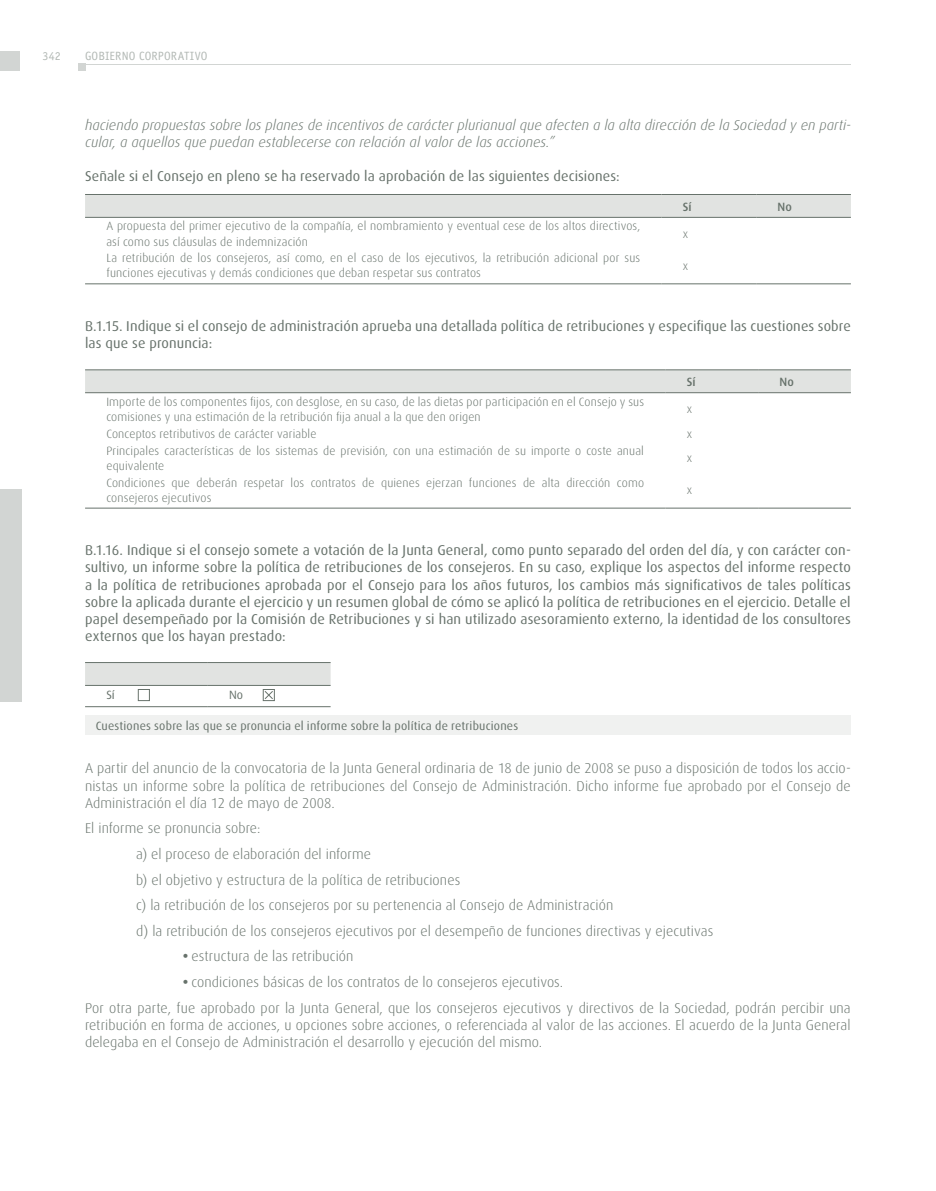
<style>
.page{position:relative;width:936px;height:1191px;background:#fff}
.page>*{position:absolute;margin:0;border:0;box-sizing:border-box;transform-origin:0 0}
.t1{font:300 14.25px/25.7px "Dax";letter-spacing:.005em;color:#67726b}
.t2{font:14.25px/17.1px "Dax";letter-spacing:.01em;color:#67726b}
.t3{font:italic 300 14.25px/17.1px "Dax";letter-spacing:.005em;color:#67726b}
.t4{font:300 12px/15px "Dax";letter-spacing:.015em;color:#67726b}
.t5{font:12px "Dax";letter-spacing:.015em;color:#67726b}
.t6{font:12px "Officina Sans Std";letter-spacing:.015em;color:#b3b9b5}
.t7{font:500 12px "Dax";letter-spacing:.015em;color:#67726b}
.s1{font-weight:700}
</style>
<div class="page">
<div style="left:78px;top:64px;width:7px;height:7px;background:#d2d5d3"></div>
<hr style="left:85px;top:64px;width:765px;height:1px;background:#d2d5d3">
<div style="left:0;top:51px;width:20px;height:20px;background:#d2d5d3"></div>
<div style="left:0;top:489px;width:21px;height:213px;background:#d2d5d3"></div>
<div style="left:85px;top:195px;width:765px;height:22px;background:#e1e3e1"></div>
<hr style="left:85px;top:194px;width:576px;height:1px;background:#67726b">
<hr style="left:661px;top:194px;width:95px;height:1px;background:#67726b">
<hr style="left:756px;top:194px;width:94px;height:1px;background:#67726b">
<hr style="left:85px;top:217px;width:576px;height:1px;background:#67726b">
<hr style="left:661px;top:217px;width:95px;height:1px;background:#67726b">
<hr style="left:756px;top:217px;width:94px;height:1px;background:#67726b">
<hr style="left:85px;top:283px;width:576px;height:1px;background:#67726b">
<hr style="left:661px;top:283px;width:95px;height:1px;background:#67726b">
<hr style="left:756px;top:283px;width:94px;height:1px;background:#67726b">
<div style="left:85px;top:370px;width:765px;height:22px;background:#e1e3e1"></div>
<hr style="left:85px;top:369px;width:580px;height:1px;background:#67726b">
<hr style="left:665px;top:369px;width:93px;height:1px;background:#67726b">
<hr style="left:758px;top:369px;width:92px;height:1px;background:#67726b">
<hr style="left:85px;top:392px;width:580px;height:1px;background:#67726b">
<hr style="left:665px;top:392px;width:93px;height:1px;background:#67726b">
<hr style="left:758px;top:392px;width:92px;height:1px;background:#67726b">
<hr style="left:85px;top:508px;width:580px;height:1px;background:#67726b">
<hr style="left:665px;top:508px;width:93px;height:1px;background:#67726b">
<hr style="left:758px;top:508px;width:92px;height:1px;background:#67726b">
<hr style="left:85px;top:706px;width:123px;height:1px;background:#67726b">
<hr style="left:208px;top:706px;width:122px;height:1px;background:#67726b">
<div style="left:85px;top:715px;width:765px;height:20px;background:#f0f1f0"></div>
<svg style="left:138px;top:699px;width:12px;height:2px"></svg>
<svg style="left:263px;top:699px;width:11px;height:2px"></svg>
<svg style="left:85px;top:662px;width:245px;height:37px"></svg>
<p class="t6" style="left:43px;top:49px;width:20px">342</p>
<p class="t6" style="left:85px;top:49px;width:124px">GOBIERNO CORPORATIVO</p>
<p class="t3" style="left:85px;top:117px;width:767px">haciendo propuestas sobre los planes de incentivos de carácter plurianual que afecten a la alta dirección de la Sociedad y en parti&shy;cular, a aquellos que puedan establecerse con relación al valor de las acciones.”</p>
<p class="t2" style="left:85px;top:168px;width:536px">Señale si el Consejo en pleno se ha reservado la aprobación de las siguientes decisiones:</p>
<p class="t7" style="left:682px;top:200px;width:10px">Sí</p>
<p class="t7" style="left:777px;top:200px;width:16px">No</p>
<p class="t4" style="left:106px;top:219px;width:535px">A propuesta del primer ejecutivo de la compañía, el nombramiento y eventual cese de los altos directivos, así como sus cláusulas de indemnización</p>
<p class="t4" style="left:682px;top:226px;width:7px">x</p>
<p class="t4" style="left:106px;top:251px;width:535px">La retribución de los consejeros, así como, en el caso de los ejecutivos, la retribución adicional por sus funciones ejecutivas y demás condiciones que deban respetar sus contratos</p>
<p class="t4" style="left:682px;top:258px;width:7px">x</p>
<p class="t2" style="left:85px;top:318px;width:767px">B.1.15. Indique si el consejo de administración aprueba una detallada política de retribuciones y especifique las cuestiones sobre las que se pronuncia:</p>
<p class="t7" style="left:686px;top:375px;width:10px">Sí</p>
<p class="t7" style="left:779px;top:375px;width:16px">No</p>
<p class="t4" style="left:106px;top:394px;width:539px">Importe de los componentes fijos, con desglose, en su caso, de las dietas por participación en el Consejo y sus comisiones y una estimación de la retribución fija anual a la que den origen</p>
<p class="t4" style="left:686px;top:402px;width:7px">x</p>
<p class="t4" style="left:106px;top:426px;width:212px">Conceptos retributivos de carácter variable</p>
<p class="t4" style="left:686px;top:426px;width:7px">x</p>
<p class="t4" style="left:106px;top:443px;width:539px">Principales características de los sistemas de previsión, con una estimación de su importe o coste anual equivalente</p>
<p class="t4" style="left:686px;top:451px;width:7px">x</p>
<p class="t4" style="left:106px;top:475px;width:539px">Condiciones que deberán respetar los contratos de quienes ejerzan funciones de alta dirección como consejeros ejecutivos</p>
<p class="t4" style="left:686px;top:483px;width:7px">x</p>
<p class="t2" style="left:85px;top:542px;width:767px;text-align:justify">B.1.16. Indique si el consejo somete a votación de la Junta General, como punto separado del orden del día, y con carácter con&shy;sultivo, un informe sobre la política de retribuciones de los consejeros. En su caso, explique los aspectos del informe respecto a la política de retribuciones aprobada por el Consejo para los años futuros, los cambios más significativos de tales políticas sobre la aplicada durante el ejercicio y un resumen global de cómo se aplicó la política de retribuciones en el ejercicio. Detalle el papel desempeñado por la Comisión de Retribuciones y si han utilizado asesoramiento externo, la identidad de los consultores externos que los hayan prestado:</p>
<p class="t5" style="left:106px;top:688px;width:10px">Sí</p>
<p class="t5" style="left:229px;top:688px;width:16px">No</p>
<p class="t5" style="left:96px;top:719px;width:424px">Cuestiones sobre las que se pronuncia el informe sobre la política de retribuciones</p>
<p class="t1" style="left:85px;top:760px;width:767px;line-height:17.1px;text-align:justify">A partir del anuncio de la convocatoria de la Junta General ordinaria de 18 de junio de 2008 se puso a disposición de todos los accio&shy;nistas un informe sobre la política de retribuciones del Consejo de Administración. Dicho informe fue aprobado por el Consejo de Administración el día 12 de mayo de 2008.</p>
<p class="t1" style="left:136px;top:815px;width:578px;text-indent:-51px">El informe se pronuncia sobre:<br>a) el proceso de elaboración del informe<br>b) el objetivo y estructura de la política de retribuciones<br>c) la retribución de los consejeros por su pertenencia al Consejo de Administración<br>d) la retribución de los consejeros ejecutivos por el desempeño de funciones directivas y ejecutivas</p>
<p class="t1" style="left:183px;top:943px;width:172px"><span class="s1">•</span> estructura de las retribución</p>
<p class="t1" style="left:85px;top:969px;width:767px;text-indent:98px"><span class="s1">•</span> condiciones básicas de los contratos de lo consejeros ejecutivos.<br>Por otra parte, fue aprobado por la Junta General, que los consejeros ejecutivos y directivos de la Sociedad, podrán percibir una</p>
<p class="t1" style="left:85px;top:1016px;width:767px;line-height:17.1px">retribución en forma de acciones, u opciones sobre acciones, o referenciada al valor de las acciones. El acuerdo de la Junta General delegaba en el Consejo de Administración el desarrollo y ejecución del mismo.</p>
</div>
